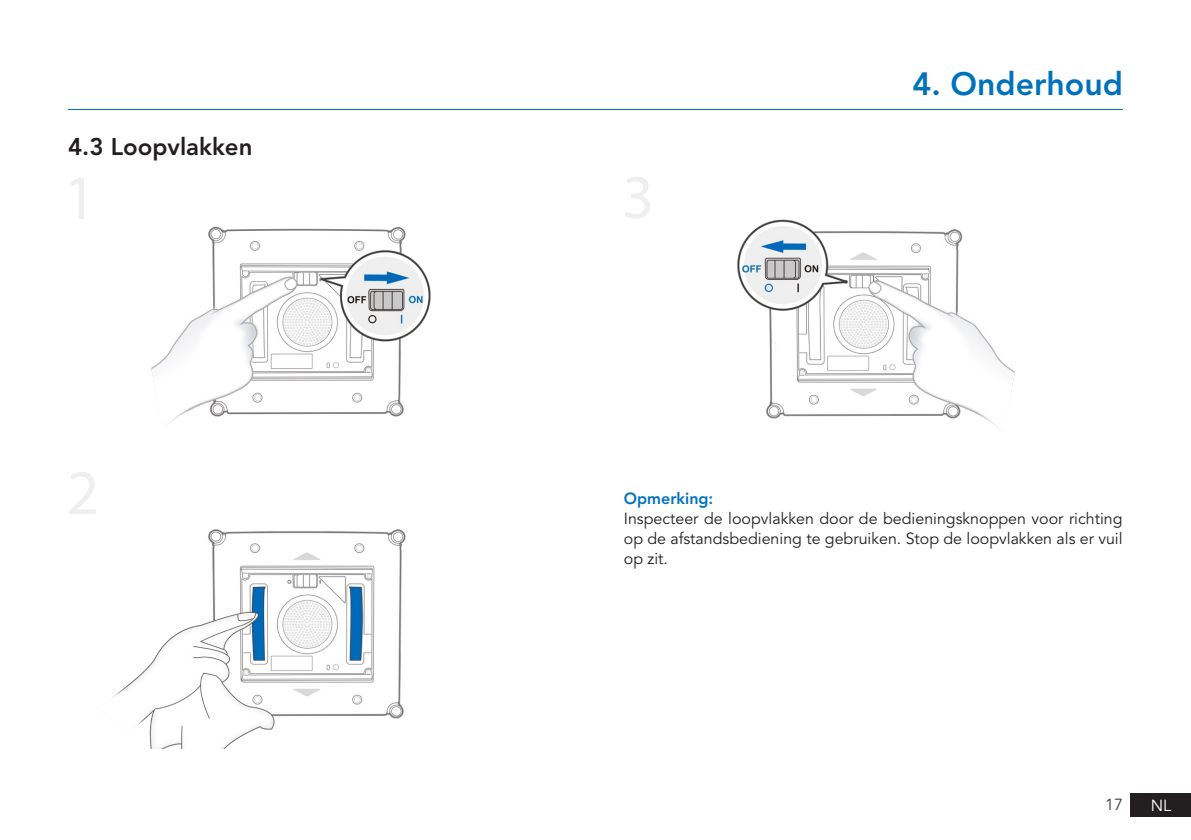
<style>
.page{position:relative;width:1191px;height:840px;background:#fff}
.page>*{position:absolute;margin:0;border:0;box-sizing:border-box;transform-origin:0 0}
.TOC_title{font:800 32px "Avenir LT Pro";color:#0072bc}
.t1{font:800 24px "Avenir LT Pro";color:#231f20}
.t2{font:16px/20px "Avenir LT Pro";color:#231f20;text-align:justify}
.t3{font:800 16px "Avenir LT Pro";color:#0072bc}
.t4{font:16px "Avenir LT Pro";color:#3e3e3f}
.t5{font:16px "Avenir LT Pro";color:#fff}
</style>
<div class="page">
<hr style="left:68px;top:109px;width:1055px;height:1px;background:#0072bc">
<div style="left:1130px;top:792px;width:61px;height:24px;background:#231f20"></div>
<img style="left:737px;top:219px;width:278px;height:207px">
<img style="left:112px;top:529px;width:294px;height:219px">
<img style="left:151px;top:226px;width:280px;height:197px">
<p class="t1" style="left:68px;top:133px;width:186px">4.3 Loopvlakken</p>
<p class="TOC_title" style="left:912px;top:65px;width:212px">4. Onderhoud</p>
<p class="t3" style="left:624px;top:488px;width:91px">Opmerking:</p>
<p class="t2" style="left:624px;top:508px;width:500px">Inspecteer de loopvlakken door de bedieningsknoppen voor richting op de afstandsbediening te gebruiken. Stop de loopvlakken als er vuil op zit.</p>
<p class="t4" style="left:1105px;top:794px;width:19px">17</p>
<p class="t5" style="left:1150px;top:795px;width:22px">NL</p>
</div>
